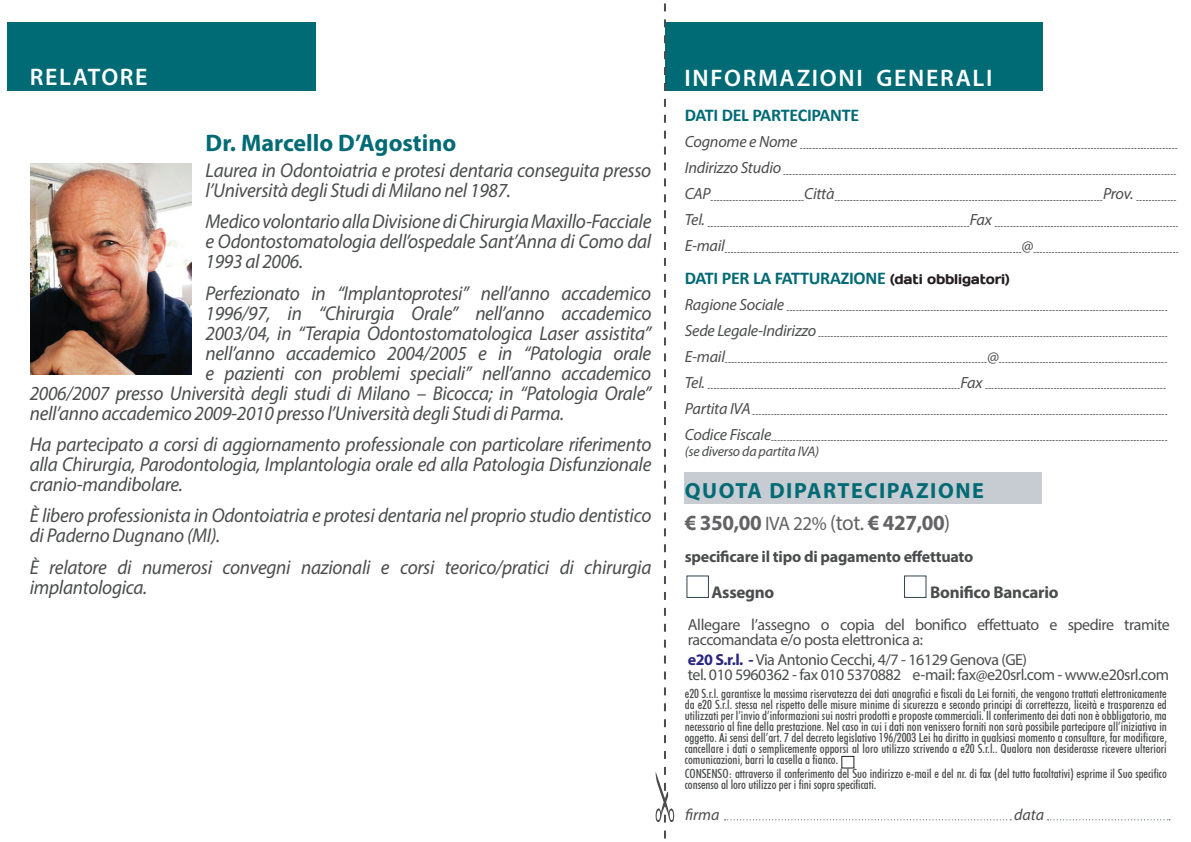
<style>
.page{position:relative;width:1191px;height:842px;background:#fff}
.page>*{position:absolute;margin:0;border:0;box-sizing:border-box;transform-origin:0 0}
.programma_testo_con{font:600 24px "Myriad Pro";letter-spacing:.07em;color:#fff}
.t1{font:700 24px "Myriad Pro";color:#006a75}
.programma_testo_con-2{font:700 22px "Myriad Pro";letter-spacing:.07em;color:#006a75}
.programma_testo_con-3{font:700 21.8px "Myriad Pro";letter-spacing:-.02em;color:#636366}
.t2{font:italic 20px/20px "Myriad Pro";letter-spacing:-.015em;color:#4b4c4d;scale:.96 1}
.programma_testo_con-4{font:700 18px "Calibri";letter-spacing:-.015em;color:#006a75}
.programma_testo_con-5{font:700 17px "Myriad Pro";letter-spacing:-.015em;color:#4b4c4d}
.MYRIAD_PRO{font:16px/14.8px "Myriad Pro";letter-spacing:-.03em;color:#4b4c4d}
.programma_testo_con-6{font:700 16px "Myriad Pro";letter-spacing:-.015em;color:#4b4c4d}
.MYRIAD_PRO-2{font:italic 16px "Myriad Pro";color:#4b4c4d}
.t3{font:italic 14px "Myriad Pro";letter-spacing:-.02em;color:#4b4c4d}
.MYRIAD_PRO-3{font:500 condensed 12.6px/11px "Futura BT";letter-spacing:-.005em;color:#4b4c4d;text-align:justify}
.programma_testo_con-7{font:italic 9px "Myriad Pro";color:#231f20}
.s1{font-family:"Days";font-weight:400;font-size:14px;color:#231f20}
.s2{font-weight:400;font-size:19.6px}
.s3{font-weight:400}
.s4{font-weight:700;color:#292781}
</style>
<div class="page">
<div style="left:7px;top:23px;width:308px;height:68px;background:#006a75"></div>
<div style="left:665px;top:23px;width:377px;height:68px;background:#006a75"></div>
<div style="left:685px;top:472px;width:357px;height:32px;background:#c7ccd2"></div>
<svg style="left:724px;top:819px;width:287px;height:1px"></svg>
<svg style="left:1047px;top:819px;width:123px;height:1px"></svg>
<svg style="left:655px;top:3px;width:19px;height:836px"></svg>
<div style="left:904px;top:576px;width:22px;height:22px;background:#fff;border:1px solid #33444d"></div>
<div style="left:841px;top:756px;width:13px;height:12px;border:1px solid #231f20"></div>
<img style="left:31px;top:163px;width:160px;height:211px">
<p class="programma_testo_con" style="left:30px;top:62px;width:119px">RELATORE</p>
<p class="t1" style="left:206px;top:127px;width:252px">Dr. Marcello D’Agostino</p>
<p class="t2" style="left:206px;top:160px;width:466px">Laurea in Odontoiatria e protesi dentaria conseguita presso l’Università degli Studi di Milano nel 1987.</p>
<p class="t2" style="left:206px;top:211px;width:466px;text-align:justify">Medico volontario alla Divisione di Chirurgia Maxillo-Facciale e Odontostomatologia dell’ospedale Sant’Anna di Como dal 1993 al 2006.</p>
<p class="t2" style="left:206px;top:283px;width:466px;text-align:justify">Perfezionato in “Implantoprotesi” nell’anno accademico 1996/97, in “Chirurgia Orale” nell’anno accademico 2003/04, in “Terapia Odontostomatologica Laser assistita” nell’anno accademico 2004/2005 e in “Patologia orale e pazienti con problemi speciali” nell’anno accademico</p>
<p class="t2" style="left:30px;top:383px;width:649px">2006/2007 presso Università degli studi di Milano – Bicocca; in “Patologia Orale” nell’anno accademico 2009-2010 presso l’Università degli Studi di Parma.</p>
<p class="t2" style="left:30px;top:434px;width:649px;text-align:justify">Ha partecipato a corsi di aggiornamento professionale con particolare riferimento alla Chirurgia, Parodontologia, Implantologia orale ed alla Patologia Disfunzionale cranio-mandibolare.</p>
<p class="t2" style="left:30px;top:505px;width:649px">È libero professionista in Odontoiatria e protesi dentaria nel proprio studio dentistico di Paderno Dugnano (MI).</p>
<p class="t2" style="left:30px;top:557px;width:649px">È relatore di numerosi convegni nazionali e corsi teorico/pratici di chirurgia implantologica.</p>
<p class="programma_testo_con" style="left:684px;top:63px;width:309px">INFORMAZIONI GENERALI</p>
<p class="programma_testo_con-4" style="left:685px;top:104px;width:176px">DATI DEL PARTECIPANTE</p>
<p class="programma_testo_con-7" style="left:685px;top:142px;width:494px"><sup>Cognome</sup> <sup>e</sup> <sup>Nome</sup> -------------------------------------------------------------------------------------------------------------------------</p>
<p class="programma_testo_con-7" style="left:685px;top:168px;width:493px"><sup>Indirizzo</sup> <sup>Studio</sup> ------------------------------------------------------------------------------------------------------------------------------</p>
<p class="programma_testo_con-7" style="left:685px;top:194px;width:493px"><sup>CAP</sup>------------------------------<sup>Città</sup>--------------------------------------------------------------------------------------<sup>Prov.</sup> -------------</p>
<p class="programma_testo_con-7" style="left:685px;top:220px;width:495px"><sup>Tel.</sup> ------------------------------------------------------------------------------------<sup>Fax</sup> -----------------------------------------------------------</p>
<p class="programma_testo_con-7" style="left:685px;top:246px;width:495px"><sup>E-mail</sup>------------------------------------------------------------------------------------------------<sup>@</sup>-----------------------------------------------</p>
<p class="programma_testo_con-4" style="left:685px;top:266px;width:326px">DATI PER LA FATTURAZIONE <span class="s1">(dati obbligatori)</span></p>
<p class="programma_testo_con-7" style="left:685px;top:305px;width:484px"><sup>Ragione</sup> <sup>Sociale</sup> --------------------------------------------------------------------------------------------------------------------------</p>
<p class="programma_testo_con-7" style="left:685px;top:331px;width:484px"><sup>Sede</sup> <sup>Legale-Indirizzo</sup>----------------------------------------------------------------------------------------------------------------</p>
<p class="programma_testo_con-7" style="left:685px;top:357px;width:484px"><sup>E-mail</sup>------------------------------------------------------------------------------------<sup>@</sup>------------------------------------------------------</p>
<p class="programma_testo_con-7" style="left:685px;top:383px;width:482px"><sup>Tel.</sup> ---------------------------------------------------------------------------------<sup>Fax</sup> ----------------------------------------------------------</p>
<p class="programma_testo_con-7" style="left:685px;top:409px;width:484px"><sup>Partita</sup> <sup>IVA</sup>-------------------------------------------------------------------------------------------------------------------------------------</p>
<p class="programma_testo_con-7" style="left:685px;top:435px;width:484px"><sup>Codice</sup> <sup>Fiscale</sup>-------------------------------------------------------------------------------------------------------------------------------</p>
<p class="t3" style="left:685px;top:443px;width:136px">(se diverso da partita IVA)</p>
<p class="programma_testo_con-2" style="left:685px;top:476px;width:301px">QUOTA DIPARTECIPAZIONE</p>
<p class="programma_testo_con-3" style="left:685px;top:509px;width:267px">€ 350,00 <span class="s2">IVA 22%</span> <span class="s3">(tot.</span> € 427,00<span class="s3">)</span></p>
<p class="programma_testo_con-6" style="left:685px;top:546px;width:290px">specificare il tipo di pagamento effettuato</p>
<p class="programma_testo_con-5" style="left:711px;top:581px;width:65px">Assegno</p>
<p class="programma_testo_con-5" style="left:930px;top:581px;width:130px">Bonifico Bancario</p>
<p class="MYRIAD_PRO" style="left:688px;top:617px;width:483px">Allegare l’assegno o copia del bonifico effettuato e spedire tramite raccomandata e/o posta elettronica a:</p>
<p class="MYRIAD_PRO" style="left:688px;top:652px;width:341px"><span class="s4">e20 S.r.l. -</span> Via Antonio Cecchi, 4/7 - 16129 Genova (GE)</p>
<p class="MYRIAD_PRO" style="left:688px;top:667px;width:483px">tel. 010 5960362 - fax 010 5370882 e-mail: fax@e20srl.com - www.e20srl.com</p>
<p class="MYRIAD_PRO-3" style="left:685px;top:688px;width:483px">e20 S.r.l. garantisce la massima riservatezza dei dati anagrafici e fiscali da Lei forniti, che vengono trattati elettronicamente da e20 S.r.l. stessa nel rispetto delle misure minime di sicurezza e secondo principi di correttezza, liceità e trasparenza ed utilizzati per l’invio d’informazioni sui nostri prodotti e proposte commerciali. Il conferimento dei dati non è obbligatorio, ma necessario al fine della prestazione. Nel caso in cui i dati non venissero forniti non sarà possibile partecipare all’iniziativa in oggetto. Ai sensi dell’art. 7 del decreto legislativo 196/2003 Lei ha diritto in qualsiasi momento a consultare, far modificare, cancellare i dati o semplicemente opporsi al loro utilizzo scrivendo a e20 S.r.l.. Qualora non desiderasse ricevere ulteriori comunicazioni, barri la casella a fianco.</p>
<p class="MYRIAD_PRO-3" style="left:685px;top:768px;width:483px">CONSENSO: attraverso il conferimento del Suo indirizzo e-mail e del nr. di fax (del tutto facoltativi) esprime il Suo specifico consenso al loro utilizzo per i fini sopra specificati.</p>
<p class="MYRIAD_PRO-2" style="left:685px;top:805px;width:36px">firma</p>
<p class="MYRIAD_PRO-2" style="left:1014px;top:805px;width:32px">data</p>
</div>
